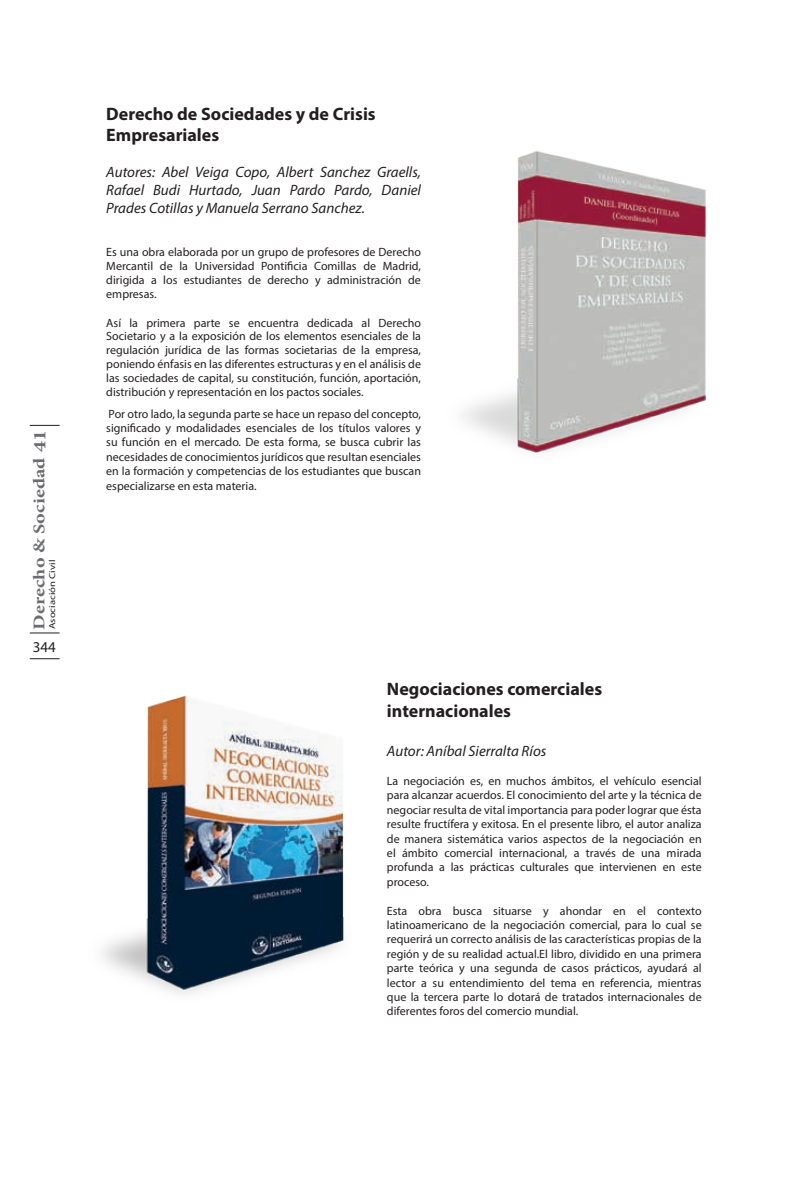
<style>
.page{position:relative;width:808px;height:1191px;background:#fff}
.page>*{position:absolute;margin:0;border:0;box-sizing:border-box;transform-origin:0 0}
.t1{font:700 18px/21.6px "Myriad Pro";color:#231f20}
.t2{font:700 16.5px "Minion Pro";letter-spacing:.005em;color:#6c6d70;scale:1.23 1}
.t3{font:italic 15px/18px "Myriad Pro";color:#231f20;text-align:justify}
.t4{font:15px "Myriad Pro";color:#231f20}
.t5{font:12px/14.4px "Myriad Pro";color:#231f20;text-align:justify}
.t6{font:8.7px "Myriad Pro";color:#231f20;scale:1.23 1}
.s1{font-size:18px}
</style>
<div class="page">
<hr style="left:30px;top:658px;width:30px;height:1px;background:#231f20">
<hr style="left:30px;top:632px;width:30px;height:1px;background:#231f20">
<hr style="left:30px;top:425px;width:30px;height:1px;background:#231f20">
<img style="left:463px;top:151px;width:243px;height:302px">
<img style="left:102px;top:695px;width:242px;height:299px">
<h2 class="t2" style="left:27px;top:629px;width:164px;rotate:-90deg">Derecho &amp; Sociedad <span class="s1">41</span></h2>
<p class="t6" style="left:47px;top:629px;width:58px;rotate:-90deg">Asociación Civil</p>
<p class="t4" style="left:33px;top:637px;width:25px">344</p>
<h1 class="t1" style="left:106px;top:102px;width:271px">Derecho de Sociedades y de Crisis<br>Empresariales</h1>
<p class="t3" style="left:106px;top:163px;width:316px">Autores: Abel Veiga Copo, Albert Sanchez Graells, Rafael Budi Hurtado, Juan Pardo Pardo, Daniel Prades Cotillas y Manuela Serrano Sanchez.</p>
<p class="t5" style="left:106px;top:245px;width:316px;line-height:13.8px">Es una obra elaborada por un grupo de profesores de Derecho Mercantil de la Universidad Pontificia Comillas de Madrid, dirigida a los estudiantes de derecho y administración de empresas.</p>
<p class="t5" style="left:106px;top:315px;width:316px;line-height:13.8px">Así la primera parte se encuentra dedicada al Derecho Societario y a la exposición de los elementos esenciales de la regulación jurídica de las formas societarias de la empresa, poniendo énfasis en las diferentes estructuras y en el análisis de las sociedades de capital, su constitución, función, aportación, distribución y representación en los pactos sociales.</p>
<p class="t5" style="left:106px;top:406px;width:316px">Por otro lado, la segunda parte se hace un repaso del concepto, significado y modalidades esenciales de los títulos valores y su función en el mercado. De esta forma, se busca cubrir las necesidades de conocimientos jurídicos que resultan esenciales en la formación y competencias de los estudiantes que buscan especializarse en esta materia.</p>
<h1 class="t1" style="left:387px;top:677px;width:217px">Negociaciones comerciales internacionales</h1>
<p class="t3" style="left:387px;top:742px;width:161px">Autor: Aníbal Sierralta Ríos</p>
<p class="t5" style="left:387px;top:773px;width:316px">La negociación es, en muchos ámbitos, el vehículo esencial para alcanzar acuerdos. El conocimiento del arte y la técnica de negociar resulta de vital importancia para poder lograr que ésta resulte fructífera y exitosa. En el presente libro, el autor analiza de manera sistemática varios aspectos de la negociación en el ámbito comercial internacional, a través de una mirada profunda a las prácticas culturales que intervienen en este proceso.</p>
<p class="t5" style="left:387px;top:903px;width:316px">Esta obra busca situarse y ahondar en el contexto latinoamericano de la negociación comercial, para lo cual se requerirá un correcto análisis de las características propias de la región y de su realidad actual.El libro, dividido en una primera parte teórica y una segunda de casos prácticos, ayudará al lector a su entendimiento del tema en referencia, mientras que la tercera parte lo dotará de tratados internacionales de diferentes foros del comercio mundial.</p>
</div>
